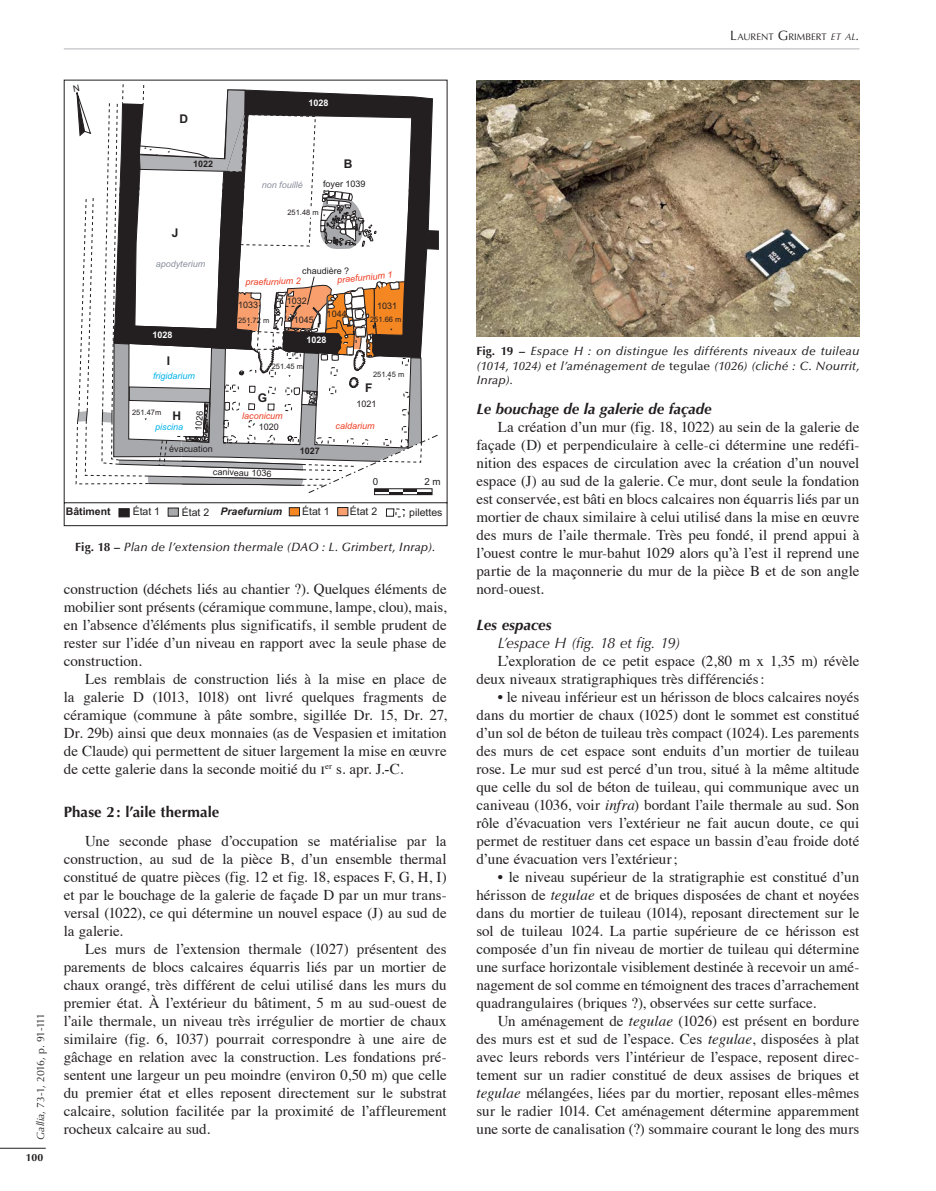
<style>
.page{position:relative;width:936px;height:1191px;background:#fff}
.page>*{position:absolute;margin:0;border:0;box-sizing:border-box;transform-origin:0 0}
.Normal_e{font:15px/18px "Times";color:#231f20;text-align:justify}
.Titre_5{font:italic 700 15px "Optima LT Std";color:#231f20}
.Titre_6{font:italic 15px "Optima LT Std";letter-spacing:-.01em;color:#231f20}
.Titre_4{font:700 15px "Optima LT Std";color:#231f20}
._5_Légendes__tx{font:italic 500 12px/14.4px "Optima LT Std";letter-spacing:.015em;color:#231f20;text-align:justify}
.t1{font:700 12px "Arial";color:#231f20}
.t2{font:10.5px "Optima LT Std";letter-spacing:-.03em;color:#231f20}
.t3{font:10.5px "Arial";color:#231f20}
.t4{font:italic 700 10.5px "Arial";color:#231f20}
.t5{font:700 10.5px "Arial";color:#231f20}
.t6{font:700 10.5px "Optima LT Std";color:#231f20}
.t7{font:9.75px "Arial";color:#231f20}
.t8{font:9.45px "Optima LT Std";color:#231f20}
.t9{font:9px "Arial";color:#231f20}
.t10{font:italic 9px "Arial";color:#ef3e22}
.t11{font:italic 9px "Arial";color:#8a8f9d}
.t12{font:italic 9px "Arial";color:#00b2eb}
.t13{font:700 9px "Arial";color:#fff}
.t14{font:700 9px "Arial";color:#231f20}
.t15{font:7.5px "Arial";color:#231f20}
.s1{font-style:italic}
.s2{font-weight:400;font-style:normal}
.s3{font-weight:700;font-style:normal}
.s4{font-family:"Times Roman SC"}
.s5{font-family:"Times New Roman"}
.s6{font-size:13.5px}
.s7{font-style:italic;font-size:13.5px}
.s8{font-style:normal}
</style>
<div class="page">
<hr style="left:0;top:1147px;width:46px;height:1px;background:#231f20">
<hr style="left:64px;top:49px;width:795px;height:1px;background:#b2b3b7">
<svg style="left:64px;top:80px;width:383px;height:446px"></svg>
<img style="left:476px;top:80px;width:383px;height:256px">
<svg style="left:73px;top:84px;width:366px;height:410px"></svg>
<p class="t2" style="left:34px;top:1140px;width:129px;rotate:-90deg"><span class="s1">Gallia</span>, 73-1, 2016, p. 91-111</p>
<p class="t6" style="left:26px;top:1151px;width:19px">100</p>
<p class="t1" style="left:179px;top:111px;width:10px">D</p>
<p class="t14" style="left:193px;top:158px;width:22px">1022</p>
<p class="t1" style="left:172px;top:225px;width:8px">J</p>
<p class="t11" style="left:156px;top:258px;width:51px">apodyterium</p>
<p class="t13" style="left:153px;top:329px;width:22px">1028</p>
<p class="t1" style="left:167px;top:353px;width:5px">I</p>
<p class="t12" style="left:153px;top:370px;width:44px">frigidarium</p>
<p class="t15" style="left:132px;top:407px;width:31px">251.47m</p>
<p class="t1" style="left:172px;top:407px;width:10px">H</p>
<p class="t12" style="left:155px;top:420px;width:30px">piscina</p>
<p class="t9" style="left:192px;top:430px;width:22px;rotate:-85deg">1026</p>
<p class="t9" style="left:169px;top:443px;width:45px">évacuation</p>
<p class="t13" style="left:308px;top:97px;width:22px">1028</p>
<p class="t1" style="left:344px;top:156px;width:10px">B</p>
<p class="t11" style="left:262px;top:179px;width:43px">non fouillé</p>
<p class="t9" style="left:323px;top:178px;width:44px">foyer 1039</p>
<p class="t15" style="left:287px;top:208px;width:33px">251.48 m</p>
<p class="t9" style="left:302px;top:265px;width:49px">chaudière ?</p>
<p class="t10" style="left:245px;top:276px;width:57px;rotate:-1deg">praefurnium 2</p>
<p class="t10" style="left:336px;top:274px;width:57px;rotate:-6deg">praefurnium 1</p>
<p class="t9" style="left:287px;top:295px;width:22px">1032</p>
<p class="t9" style="left:238px;top:299px;width:22px">1033</p>
<p class="t9" style="left:377px;top:299px;width:22px">1031</p>
<p class="t9" style="left:326px;top:308px;width:22px">1044</p>
<p class="t9" style="left:294px;top:314px;width:22px">1045</p>
<p class="t15" style="left:238px;top:315px;width:33px">251.72 m</p>
<p class="t15" style="left:370px;top:314px;width:33px">251.66 m</p>
<p class="t13" style="left:306px;top:334px;width:22px">1028</p>
<p class="t15" style="left:272px;top:361px;width:33px">251.45 m</p>
<p class="t1" style="left:258px;top:390px;width:11px">G</p>
<p class="t10" style="left:242px;top:409px;width:42px">laconicum</p>
<p class="t9" style="left:259px;top:421px;width:22px">1020</p>
<p class="t14" style="left:300px;top:444px;width:22px">1027</p>
<p class="t15" style="left:373px;top:369px;width:33px">251.45 m</p>
<p class="t1" style="left:365px;top:379px;width:9px">F</p>
<p class="t9" style="left:356px;top:398px;width:22px">1021</p>
<p class="t10" style="left:335px;top:419px;width:41px">caldarium</p>
<p class="t9" style="left:213px;top:466px;width:60px;rotate:2deg">caniveau 1036</p>
<p class="t7" style="left:373px;top:475px;width:7px">0</p>
<p class="t7" style="left:424px;top:475px;width:18px">2 m</p>
<p class="t5" style="left:66px;top:504px;width:46px">Bâtiment</p>
<p class="t3" style="left:133px;top:504px;width:29px">État 1</p>
<p class="t4" style="left:182px;top:504px;width:102px"><span class="s2">État 2</span> Praefurnium</p>
<p class="t3" style="left:302px;top:504px;width:29px">État 1</p>
<p class="t3" style="left:350px;top:504px;width:29px">État 2</p>
<p class="t3" style="left:409px;top:505px;width:35px">pilettes</p>
<p class="_5_Légendes__tx" style="left:75px;top:540px;width:361px"><span class="s3">Fig. 18 –</span> Plan de l’extension thermale (DAO : L. Grimbert, Inrap).</p>
<p class="Normal_e" style="left:64px;top:579px;width:384px">construction (déchets liés au chantier ?). Quelques éléments de mobilier sont présents (céramique commune, lampe, clou), mais, en l’absence d’éléments plus significatifs, il semble prudent de rester sur l’idée d’un niveau en rapport avec la seule phase de construction.</p>
<p class="Normal_e" style="left:64px;top:669px;width:384px;text-indent:21px">Les remblais de construction liés à la mise en place de la galerie D (1013, 1018) ont livré quelques fragments de céramique (commune à pâte sombre, sigillée Dr. 15, Dr. 27, Dr. 29b) ainsi que deux monnaies (as de Vespasien et imitation de Claude) qui permettent de situer largement la mise en œuvre de cette galerie dans la seconde moitié du <span class="s4">i</span><sup>er</sup> s. apr. J.<span class="s5">-</span>C.</p>
<p class="Titre_4" style="left:64px;top:803px;width:157px">Phase 2: l’aile thermale</p>
<p class="Normal_e" style="left:64px;top:831px;width:384px;text-indent:21px">Une seconde phase d’occupation se matérialise par la construction, au sud de la pièce B, d’un ensemble thermal constitué de quatre pièces (fig. 12 et fig. 18, espaces F, G, H, I) et par le bouchage de la galerie de façade D par un mur trans&shy;versal (1022), ce qui détermine un nouvel espace (J) au sud de la galerie.</p>
<p class="Normal_e" style="left:64px;top:939px;width:384px;text-indent:21px">Les murs de l’extension thermale (1027) présentent des parements de blocs calcaires équarris liés par un mortier de chaux orangé, très différent de celui utilisé dans les murs du premier état. À l’extérieur du bâtiment, 5 m au sud-ouest de l’aile thermale, un niveau très irrégulier de mortier de chaux similaire (fig. 6, 1037) pourrait correspondre à une aire de gâchage en relation avec la construction. Les fondations pré&shy;sentent une largeur un peu moindre (environ 0,50 m) que celle du premier état et elles reposent directement sur le substrat calcaire, solution facilitée par la proximité de l’affleurement rocheux calcaire au sud.</p>
<p class="t8" style="left:730px;top:31px;width:131px"><span class="s6">L</span>AURENT <span class="s6">G</span>RIMBERT <span class="s1">et al</span><span class="s7">.</span></p>
<p class="_5_Légendes__tx" style="left:476px;top:344px;width:384px"><span class="s3">Fig. 19 –</span> Espace H : on distingue les différents niveaux de tuileau (1014, 1024) et l’aménagement de <span class="s8">tegulae</span> (1026) (cliché : C. Nourrit, Inrap).</p>
<p class="Titre_5" style="left:476px;top:400px;width:236px">Le bouchage de la galerie de façade</p>
<p class="Normal_e" style="left:476px;top:417px;width:384px;text-indent:21px">La création d’un mur (fig. 18, 1022) au sein de la galerie de façade (D) et perpendiculaire à celle-ci détermine une redéfi&shy;nition des espaces de circulation avec la création d’un nouvel espace (J) au sud de la galerie. Ce mur, dont seule la fondation est conservée, est bâti en blocs calcaires non équarris liés par un mortier de chaux similaire à celui utilisé dans la mise en œuvre des murs de l’aile thermale. Très peu fondé, il prend appui à l’ouest contre le mur-bahut 1029 alors qu’à l’est il reprend une partie de la maçonnerie du mur de la pièce B et de son angle nord-ouest.</p>
<p class="Titre_5" style="left:476px;top:616px;width:77px">Les espaces</p>
<p class="Titre_6" style="left:498px;top:634px;width:184px">L’espace H (fig. 18 et fig. 19)</p>
<p class="Normal_e" style="left:476px;top:651px;width:384px;text-indent:21px">L’exploration de ce petit espace (2,80 m x 1,35 m) révèle deux niveaux stratigraphiques très différenciés:</p>
<p class="Normal_e" style="left:476px;top:687px;width:384px;text-indent:21px">• le niveau inférieur est un hérisson de blocs calcaires noyés dans du mortier de chaux (1025) dont le sommet est constitué d’un sol de béton de tuileau très compact (1024). Les parements des murs de cet espace sont enduits d’un mortier de tuileau rose. Le mur sud est percé d’un trou, situé à la même altitude que celle du sol de béton de tuileau, qui communique avec un caniveau (1036, voir <span class="s1">infra</span>) bordant l’aile thermale au sud. Son rôle d’évacuation vers l’extérieur ne fait aucun doute, ce qui permet de restituer dans cet espace un bassin d’eau froide doté d’une évacuation vers l’extérieur;</p>
<p class="Normal_e" style="left:476px;top:867px;width:384px;text-indent:21px">• le niveau supérieur de la stratigraphie est constitué d’un hérisson de <span class="s1">tegulae</span> et de briques disposées de chant et noyées dans du mortier de tuileau (1014), reposant directement sur le sol de tuileau 1024. La partie supérieure de ce hérisson est composée d’un fin niveau de mortier de tuileau qui détermine une surface horizontale visiblement destinée à recevoir un amé&shy;nagement de sol comme en témoignent des traces d’arrachement quadrangulaires (briques ?), observées sur cette surface.</p>
<p class="Normal_e" style="left:476px;top:1011px;width:384px;text-indent:21px">Un aménagement de <span class="s1">tegulae</span> (1026) est présent en bordure des murs est et sud de l’espace. Ces <span class="s1">tegulae</span>, disposées à plat avec leurs rebords vers l’intérieur de l’espace, reposent direc&shy;tement sur un radier constitué de deux assises de briques et <span class="s1">tegulae</span> mélangées, liées par du mortier, reposant elles-mêmes sur le radier 1014. Cet aménagement détermine apparemment une sorte de canalisation (?) sommaire courant le long des murs</p>
</div>
